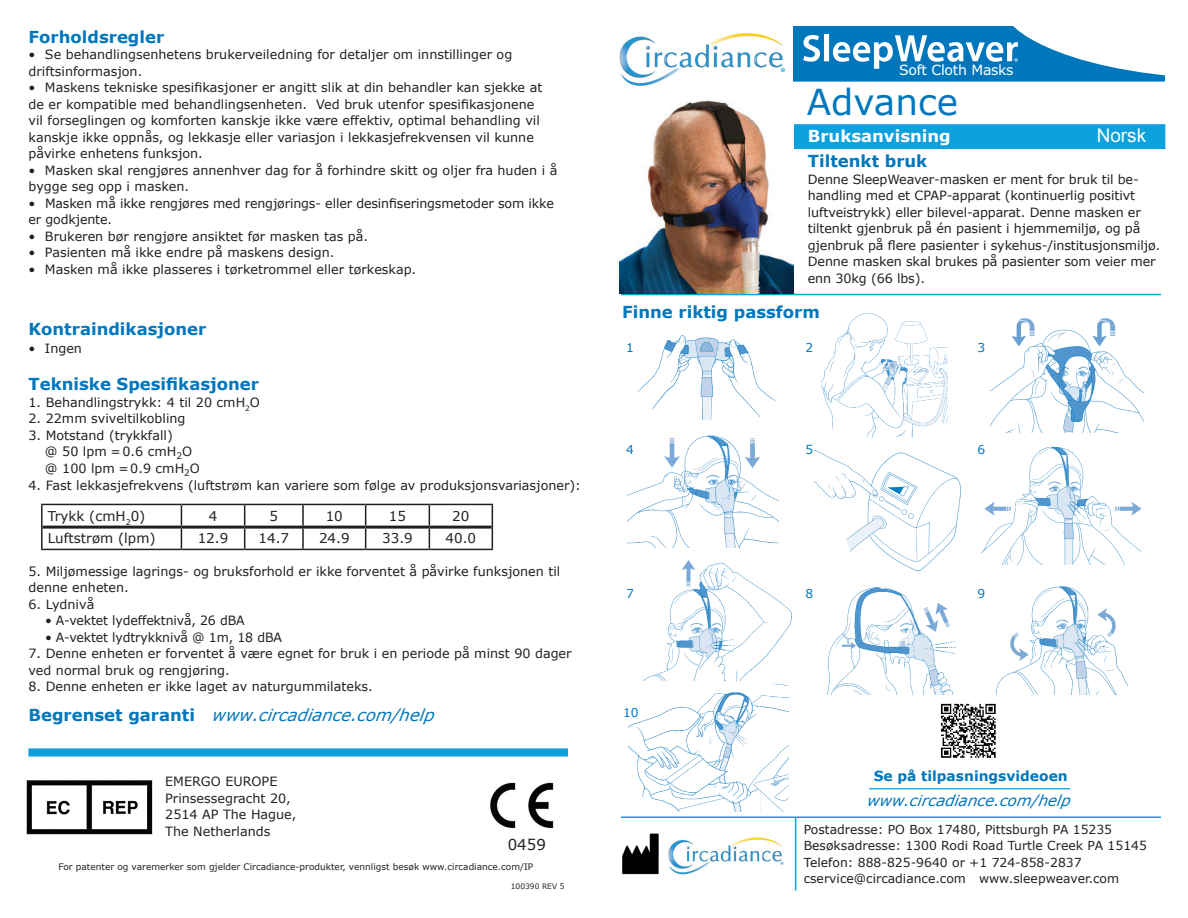
<style>
.page{position:relative;width:1188px;height:918px;background:#fff}
.page>*{position:absolute;margin:0;border:0;box-sizing:border-box;transform-origin:0 0}
.t1{font:35.85px "Verdana";color:#0077bd}
.t2{font:18.9px "Arial";color:#fff}
.t3{font:700 16.5px "Verdana";color:#0077bd}
.t4{font:italic 16.5px "Verdana";color:#0077bd}
.t5{font:700 16.5px "Verdana";color:#fff}
.t6{font:italic 15.15px "Verdana";color:#0077bd}
.t7{font:15px "Verdana";color:#231f20}
.t8{font:14.1px "Verdana";letter-spacing:-.02em;color:#fff}
.t9{font:700 13.8px "Verdana";color:#0077bd}
.t10{font:13.5px "Verdana";color:#231f20}
.t11{font:12.75px/16.5px "Verdana";color:#231f20}
.t12{font:12.3px "Verdana";color:#231f20}
.t13{font:12.15px "Verdana";color:#0077bd}
.t14{font:9px "Verdana";color:#231f20}
.t15{font:7.5px "Verdana";color:#231f20}
.s1{font-weight:700;font-style:normal}
</style>
<div class="page">
<img style="left:982px;top:446px;width:158px;height:118px">
<img style="left:627px;top:435px;width:152px;height:113px">
<img style="left:629px;top:293px;width:148px;height:128px">
<img style="left:990px;top:318px;width:154px;height:114px">
<img style="left:814px;top:450px;width:147px;height:121px">
<img style="left:818px;top:313px;width:130px;height:124px">
<img style="left:629px;top:685px;width:160px;height:127px">
<img style="left:643px;top:560px;width:149px;height:120px">
<img style="left:996px;top:586px;width:131px;height:109px">
<img style="left:827px;top:587px;width:129px;height:108px">
<img style="left:941px;top:703px;width:55px;height:55px">
<hr style="left:869px;top:788px;width:201px;height:1px;background:#0ca0dc">
<hr style="left:41px;top:504px;width:140px;height:1px;background:#231f20">
<hr style="left:41px;top:505px;width:2px;height:22px;background:#231f20">
<hr style="left:181px;top:504px;width:64px;height:1px;background:#231f20">
<hr style="left:245px;top:504px;width:58px;height:1px;background:#231f20">
<hr style="left:303px;top:504px;width:63px;height:1px;background:#231f20">
<hr style="left:302px;top:505px;width:2px;height:21px;background:#231f20">
<hr style="left:366px;top:504px;width:63px;height:1px;background:#231f20">
<hr style="left:429px;top:504px;width:64px;height:1px;background:#231f20">
<hr style="left:41px;top:527px;width:2px;height:22px;background:#231f20">
<svg style="left:181px;top:505px;width:1px;height:44px"></svg>
<svg style="left:244px;top:505px;width:1px;height:44px"></svg>
<hr style="left:302px;top:529px;width:2px;height:20px;background:#231f20">
<svg style="left:365px;top:505px;width:1px;height:44px"></svg>
<svg style="left:429px;top:505px;width:1px;height:44px"></svg>
<svg style="left:492px;top:505px;width:1px;height:44px"></svg>
<hr style="left:41px;top:549px;width:140px;height:1px;background:#231f20">
<hr style="left:181px;top:549px;width:64px;height:1px;background:#231f20">
<hr style="left:245px;top:549px;width:58px;height:1px;background:#231f20">
<hr style="left:303px;top:549px;width:63px;height:1px;background:#231f20">
<hr style="left:366px;top:549px;width:63px;height:1px;background:#231f20">
<hr style="left:429px;top:549px;width:64px;height:1px;background:#231f20">
<hr style="left:43px;top:526px;width:138px;height:3px;background:#231f20">
<hr style="left:181px;top:526px;width:64px;height:3px;background:#231f20">
<hr style="left:245px;top:526px;width:58px;height:3px;background:#231f20">
<hr style="left:303px;top:526px;width:63px;height:3px;background:#231f20">
<hr style="left:366px;top:526px;width:63px;height:3px;background:#231f20">
<hr style="left:429px;top:526px;width:63px;height:3px;background:#231f20">
<div style="left:794px;top:124px;width:371px;height:25px;background:#0ca0dc;border:2px solid #0ca0dc"></div>
<img style="left:619px;top:26px;width:175px;height:60px">
<hr style="left:621px;top:294px;width:540px;height:1px;background:#0ca0dc">
<svg style="left:794px;top:26px;width:370px;height:56px"></svg>
<img style="left:668px;top:837px;width:116px;height:38px">
<img style="left:622px;top:833px;width:37px;height:41px">
<hr style="left:621px;top:816px;width:540px;height:2px;background:#0ca0dc">
<hr style="left:795px;top:817px;width:1px;height:73px;background:#0ca0dc">
<img style="left:26px;top:780px;width:127px;height:55px">
<img style="left:490px;top:782px;width:64px;height:47px">
<div style="left:28px;top:748px;width:540px;height:9px;background:#0ca0dc;border:2px solid #0ca0dc"></div>
<img style="left:620px;top:100px;width:174px;height:193px">
<p class="t3" style="left:28px;top:25px;width:137px">Forholdsregler</p>
<p class="t11" style="left:28px;top:46px;width:485px">• Se behandlingsenhetens brukerveiledning for detaljer om innstillinger og driftsinformasjon.</p>
<p class="t11" style="left:28px;top:79px;width:515px">• Maskens tekniske spesifikasjoner er angitt slik at din behandler kan sjekke at de er kompatible med behandlingsenheten. Ved bruk utenfor spesifikasjonene vil forseglingen og komforten kanskje ikke være effektiv, optimal behandling vil kanskje ikke oppnås, og lekkasje eller variasjon i lekkasjefrekvensen vil kunne påvirke enhetens funksjon.</p>
<p class="t11" style="left:28px;top:162px;width:530px">• Masken skal rengjøres annenhver dag for å forhindre skitt og oljer fra huden i å bygge seg opp i masken.</p>
<p class="t11" style="left:28px;top:195px;width:527px">• Masken må ikke rengjøres med rengjørings- eller desinfiseringsmetoder som ikke er godkjente.</p>
<p class="t11" style="left:28px;top:228px;width:341px">• Brukeren bør rengjøre ansiktet før masken tas på.</p>
<p class="t11" style="left:28px;top:244px;width:308px">• Pasienten må ikke endre på maskens design.</p>
<p class="t11" style="left:28px;top:261px;width:389px">• Masken må ikke plasseres i tørketrommel eller tørkeskap.</p>
<p class="t3" style="left:28px;top:317px;width:179px">Kontraindikasjoner</p>
<p class="t11" style="left:28px;top:340px;width:55px">• Ingen</p>
<p class="t3" style="left:28px;top:373px;width:232px">Tekniske Spesifikasjoner</p>
<p class="t11" style="left:28px;top:394px;width:233px">1. Behandlingstrykk: 4 til 20 cmH<sub>2</sub>O</p>
<p class="t11" style="left:28px;top:410px;width:159px">2. 22mm sviveltilkobling</p>
<p class="t11" style="left:28px;top:427px;width:146px">3. Motstand (trykkfall)</p>
<p class="t11" style="left:45px;top:443px;width:149px">@ 50 lpm =0.6 cmH<sub>2</sub>O</p>
<p class="t11" style="left:45px;top:460px;width:157px">@ 100 lpm =0.9 cmH<sub>2</sub>O</p>
<p class="t11" style="left:28px;top:477px;width:554px">4. Fast lekkasjefrekvens (luftstrøm kan variere som følge av produksjonsvariasjoner):</p>
<p class="t10" style="left:48px;top:507px;width:99px">Trykk (cmH<sub>2</sub>0)</p>
<p class="t10" style="left:209px;top:507px;width:10px">4</p>
<p class="t10" style="left:270px;top:507px;width:10px">5</p>
<p class="t10" style="left:326px;top:507px;width:19px">10</p>
<p class="t10" style="left:389px;top:507px;width:19px">15</p>
<p class="t10" style="left:452px;top:507px;width:19px">20</p>
<p class="t10" style="left:48px;top:529px;width:109px">Luftstrøm (lpm)</p>
<p class="t10" style="left:198px;top:529px;width:32px">12.9</p>
<p class="t10" style="left:259px;top:529px;width:32px">14.7</p>
<p class="t10" style="left:319px;top:529px;width:32px">24.9</p>
<p class="t10" style="left:382px;top:529px;width:32px">33.9</p>
<p class="t10" style="left:446px;top:529px;width:32px">40.0</p>
<p class="t11" style="left:28px;top:563px;width:533px">5. Miljømessige lagrings- og bruksforhold er ikke forventet å påvirke funksjonen til denne enheten.</p>
<p class="t11" style="left:28px;top:596px;width:67px">6. Lydnivå</p>
<p class="t11" style="left:45px;top:612px;width:201px">• A-vektet lydeffektnivå, 26 dBA</p>
<p class="t11" style="left:45px;top:629px;width:239px">• A-vektet lydtrykknivå @ 1m, 18 dBA</p>
<p class="t11" style="left:28px;top:645px;width:545px">7. Denne enheten er forventet å være egnet for bruk i en periode på minst 90 dager ved normal bruk og rengjøring.</p>
<p class="t11" style="left:28px;top:678px;width:346px">8. Denne enheten er ikke laget av naturgummilateks.</p>
<p class="t4" style="left:28px;top:704px;width:407px"><span class="s1">B e g r e n s e t g a r a n t i</span> www.circadiance.com/help</p>
<p class="t11" style="left:165px;top:773px;width:114px">EMERGO EUROPE</p>
<p class="t11" style="left:165px;top:790px;width:133px">Prinsessegracht 20,<br>2514 AP The Hague,<br>The Netherlands</p>
<p class="t7" style="left:508px;top:834px;width:40px">0459</p>
<p class="t14" style="left:58px;top:861px;width:476px">For patenter og varemerker som gjelder Circadiance-produkter, vennligst besøk www.circadiance.com/IP</p>
<p class="t15" style="left:511px;top:881px;width:55px">100390 REV 5</p>
<p class="t8" style="left:899px;top:61px;width:116px">Soft Cloth Masks</p>
<p class="t1" style="left:807px;top:77px;width:153px">Advance</p>
<p class="t5" style="left:808px;top:125px;width:144px">Bruksanvisning</p>
<p class="t2" style="left:1097px;top:123px;width:51px">Norsk</p>
<p class="t3" style="left:808px;top:149px;width:121px">Tiltenkt bruk</p>
<p class="t11" style="left:808px;top:171px;width:354px">Denne SleepWeaver-masken er ment for bruk til be&shy;handling med et CPAP-apparat (kontinuerlig positivt luftveistrykk) eller bilevel-apparat. Denne masken er tiltenkt gjenbruk på én pasient i hjemmemiljø, og på gjenbruk på flere pasienter i sykehus-/institusjonsmiljø.<br>Denne masken skal brukes på pasienter som veier mer enn 30kg (66 lbs).</p>
<p class="t3" style="left:622px;top:301px;width:199px">Finne riktig passform</p>
<p class="t13" style="left:626px;top:339px;width:9px">1</p>
<p class="t13" style="left:805px;top:339px;width:9px">2</p>
<p class="t13" style="left:977px;top:339px;width:9px">3</p>
<p class="t13" style="left:626px;top:441px;width:9px">4</p>
<p class="t13" style="left:805px;top:441px;width:9px">5</p>
<p class="t13" style="left:977px;top:441px;width:9px">6</p>
<p class="t13" style="left:626px;top:585px;width:9px">7</p>
<p class="t13" style="left:805px;top:585px;width:9px">8</p>
<p class="t13" style="left:977px;top:585px;width:9px">9</p>
<p class="t13" style="left:623px;top:704px;width:17px">10</p>
<p class="t9" style="left:874px;top:766px;width:196px">Se på tilpasningsvideoen</p>
<p class="t6" style="left:867px;top:790px;width:205px">www.circadiance.com/help</p>
<p class="t12" style="left:804px;top:821px;width:310px">Postadresse: PO Box 17480, Pittsburgh PA 15235</p>
<p class="t12" style="left:804px;top:837px;width:345px">Besøksadresse: 1300 Rodi Road Turtle Creek PA 15145</p>
<p class="t12" style="left:804px;top:854px;width:279px">Telefon: 888-825-9640 or +1 724-858-2837</p>
<p class="t12" style="left:804px;top:870px;width:317px">cservice@circadiance.com www.sleepweaver.com</p>
</div>
